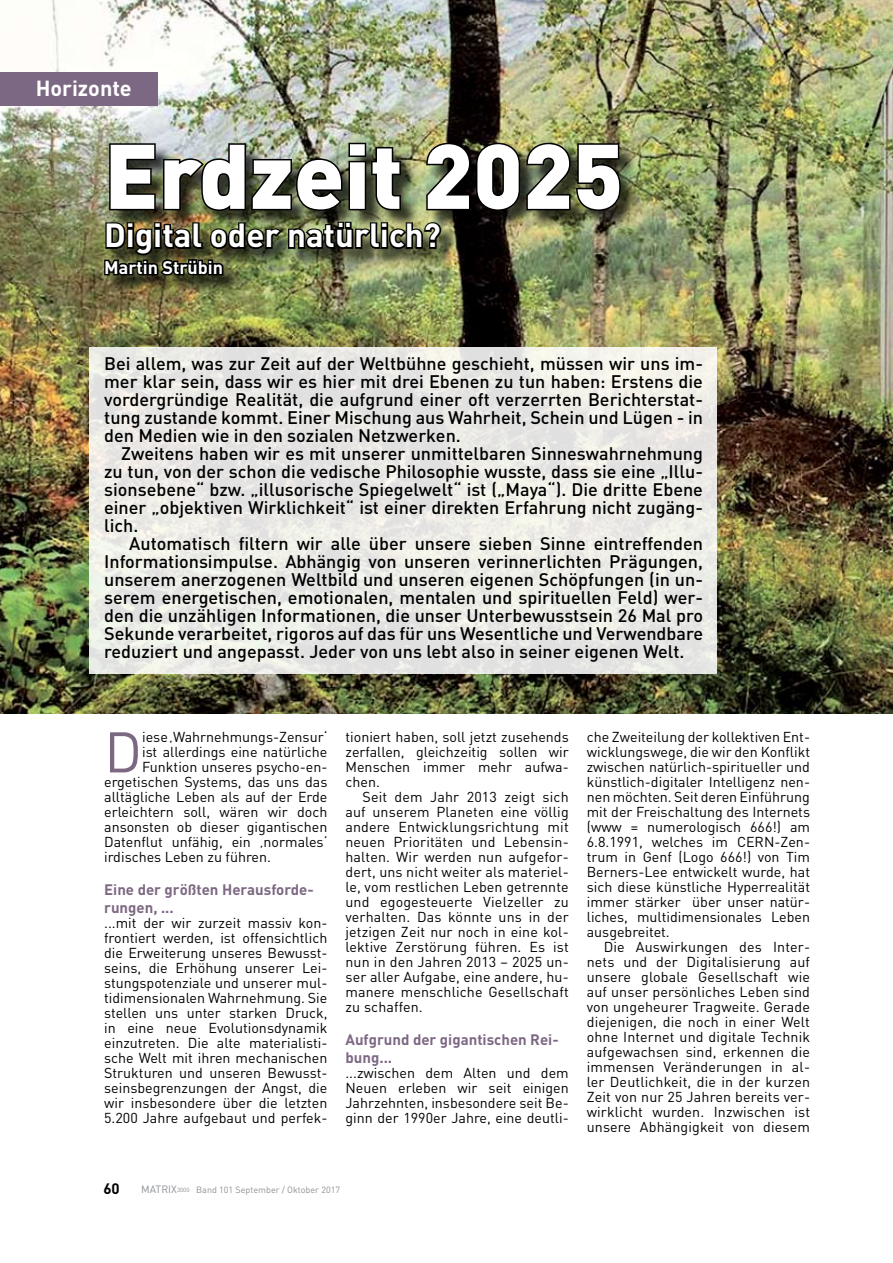
<style>
.page{position:relative;width:893px;height:1263px;background:#fff}
.page>*{position:absolute;margin:0;border:0;box-sizing:border-box;transform-origin:0 0}
.t1{font:900 90px "DIN";color:#fff}
.t2{font:56.4px "DIN";color:#7d6883}
.t3{font:700 33px "DIN";color:#fff}
.t4{font:700 21.6px "DIN";color:#fff}
.t5{font:500 18px/18px "DIN";color:#000;text-align:justify}
.t6{font:700 18px "DIN";color:#fff}
.t7{font:700 15px/18px "DIN";color:#7d6883}
.t8{font:700 15px "DIN";color:#000}
.t9{font:14.25px/15px "DIN";color:#000;text-align:justify}
.t10{font:9px "DIN";color:#8d9095}
.s1{font-size:10.5px}
</style>
<div class="page">
<img style="left:0;top:0;width:893px;height:714px">
<div style="left:105px;top:143px;width:536px;height:153px;background:#000;opacity:.75"></div>
<img style="left:108px;top:141px;width:294px;height:71px">
<img style="left:423px;top:141px;width:199px;height:71px">
<div style="left:381px;top:229px;width:7px;height:20px;border:3px solid #000"></div>
<div style="left:381px;top:222px;width:7px;height:7px;border:3px solid #000"></div>
<svg style="left:388px;top:221px;width:55px;height:30px;background:#484b31"></svg>
<img style="left:103px;top:220px;width:279px;height:58px">
<svg style="left:89px;top:347px;width:628px;height:326px;background:#e9e9e5"></svg>
<div style="left:0;top:72px;width:157px;height:33px;background:#7d6883"></div>
<h3 class="t4" style="left:36px;top:74px;width:98px">Horizonte</h3>
<h1 class="t1" style="left:104px;top:118px;width:520px">Erdzeit 2025</h1>
<h3 class="t3" style="left:104px;top:214px;width:338px">Digital oder natürlich?</h3>
<p class="t6" style="left:104px;top:256px;width:120px">Martin Strübin</p>
<p class="t5" style="left:104px;top:354px;width:600px">Bei allem, was zur Zeit auf der Weltbühne geschieht, müssen wir uns im&shy;mer klar sein, dass wir es hier mit drei Ebenen zu tun haben: Erstens die vordergründige Realität, die aufgrund einer oft verzerrten Berichterstat&shy;tung zustande kommt. Einer Mischung aus Wahrheit, Schein und Lügen - in den Medien wie in den sozialen Netzwerken.</p>
<p class="t5" style="left:104px;top:444px;width:600px;text-indent:17px">Zweitens haben wir es mit unserer unmittelbaren Sinneswahrnehmung zu tun, von der schon die vedische Philosophie wusste, dass sie eine „Illu&shy;sionsebene“ bzw. „illusorische Spiegelwelt“ ist („Maya“). Die dritte Ebene einer „objektiven Wirklichkeit“ ist einer direkten Erfahrung nicht zugäng&shy;lich.</p>
<p class="t5" style="left:104px;top:534px;width:600px;text-indent:25px">Automatisch filtern wir alle über unsere sieben Sinne eintreffenden Informationsimpulse. Abhängig von unseren verinnerlichten Prägungen, unserem anerzogenen Weltbild und unseren eigenen Schöpfungen (in un&shy;serem energetischen, emotionalen, mentalen und spirituellen Feld) wer&shy;den die unzähligen Informationen, die unser Unterbewusstsein 26 Mal pro Sekunde verarbeitet, rigoros auf das für uns Wesentliche und Verwendbare reduziert und angepasst. Jeder von uns lebt also in seiner eigenen Welt.</p>
<h2 class="t2" style="left:104px;top:715px;width:39px">D</h2>
<p class="t9" style="left:142px;top:729px;width:187px">iese ‚Wahrnehmungs-Zensur‘</p>
<p class="t9" style="left:142px;top:744px;width:187px">ist allerdings eine natürliche</p>
<p class="t9" style="left:142px;top:759px;width:187px">Funktion unseres psycho-en-</p>
<p class="t9" style="left:104px;top:774px;width:225px">ergetischen Systems, das uns das</p>
<p class="t9" style="left:104px;top:789px;width:225px">alltägliche Leben als auf der Erde</p>
<p class="t9" style="left:104px;top:804px;width:225px">erleichtern soll, wären wir doch</p>
<p class="t9" style="left:104px;top:819px;width:225px">ansonsten ob dieser gigantischen</p>
<p class="t9" style="left:104px;top:834px;width:225px">Datenflut unfähig, ein ‚normales‘</p>
<p class="t9" style="left:104px;top:849px;width:168px">irdisches Leben zu führen.</p>
<p class="t7" style="left:104px;top:881px;width:211px">Eine der größten Herausforde&shy;rungen, ...</p>
<p class="t9" style="left:104px;top:915px;width:225px">...mit der wir zurzeit massiv kon&shy;frontiert werden, ist offensichtlich die Erweiterung unseres Bewusst&shy;seins, die Erhöhung unserer Lei&shy;stungspotenziale und unserer mul&shy;tidimensionalen Wahrnehmung. Sie stellen uns unter starken Druck, in eine neue Evolutionsdynamik einzutreten. Die alte materialisti&shy;sche Welt mit ihren mechanischen Strukturen und unseren Bewusst&shy;seinsbegrenzungen der Angst, die wir insbesondere über die letzten 5.200 Jahre aufgebaut und perfek-</p>
<p class="t9" style="left:345px;top:729px;width:225px">tioniert haben, soll jetzt zusehends zerfallen, gleichzeitig sollen wir Menschen immer mehr aufwa&shy;chen.</p>
<p class="t9" style="left:345px;top:789px;width:225px;text-indent:17px">Seit dem Jahr 2013 zeigt sich auf unserem Planeten eine völlig andere Entwicklungsrichtung mit neuen Prioritäten und Lebensin&shy;halten. Wir werden nun aufgefor&shy;dert, uns nicht weiter als materiel&shy;le, vom restlichen Leben getrennte und egogesteuerte Vielzeller zu verhalten. Das könnte uns in der jetzigen Zeit nur noch in eine kol&shy;lektive Zerstörung führen. Es ist nun in den Jahren 2013 – 2025 un&shy;ser aller Aufgabe, eine andere, hu&shy;manere menschliche Gesellschaft zu schaffen.</p>
<p class="t7" style="left:345px;top:1031px;width:215px">Aufgrund der gigantischen Rei&shy;bung...</p>
<p class="t9" style="left:345px;top:1065px;width:225px">...zwischen dem Alten und dem Neuen erleben wir seit einigen Jahrzehnten, insbesondere seit Be&shy;ginn der 1990er Jahre, eine deutli-</p>
<p class="t9" style="left:587px;top:729px;width:225px">che Zweiteilung der kollektiven Ent&shy;wicklungswege, die wir den Konflikt zwischen natürlich-spiritueller und künstlich-digitaler Intelligenz nen&shy;nen möchten. Seit deren Einführung mit der Freischaltung des Internets (www = numerologisch 666!) am 6.8.1991, welches im CERN-Zen&shy;trum in Genf (Logo 666!) von Tim Berners-Lee entwickelt wurde, hat sich diese künstliche Hyperrealität immer stärker über unser natür&shy;liches, multidimensionales Leben ausgebreitet.</p>
<p class="t9" style="left:587px;top:939px;width:225px;text-indent:17px">Die Auswirkungen des Inter&shy;nets und der Digitalisierung auf unsere globale Gesellschaft wie auf unser persönliches Leben sind von ungeheurer Tragweite. Gerade diejenigen, die noch in einer Welt ohne Internet und digitale Technik aufgewachsen sind, erkennen die immensen Veränderungen in al&shy;ler Deutlichkeit, die in der kurzen Zeit von nur 25 Jahren bereits ver&shy;wirklicht wurden. Inzwischen ist unsere Abhängigkeit von diesem</p>
<p class="t8" style="left:103px;top:1179px;width:18px">60</p>
<p class="t10" style="left:141px;top:1184px;width:200px"><span class="s1">MATRIX</span><sup>3000</sup> Band 101 September / Oktober 2017</p>
</div>
